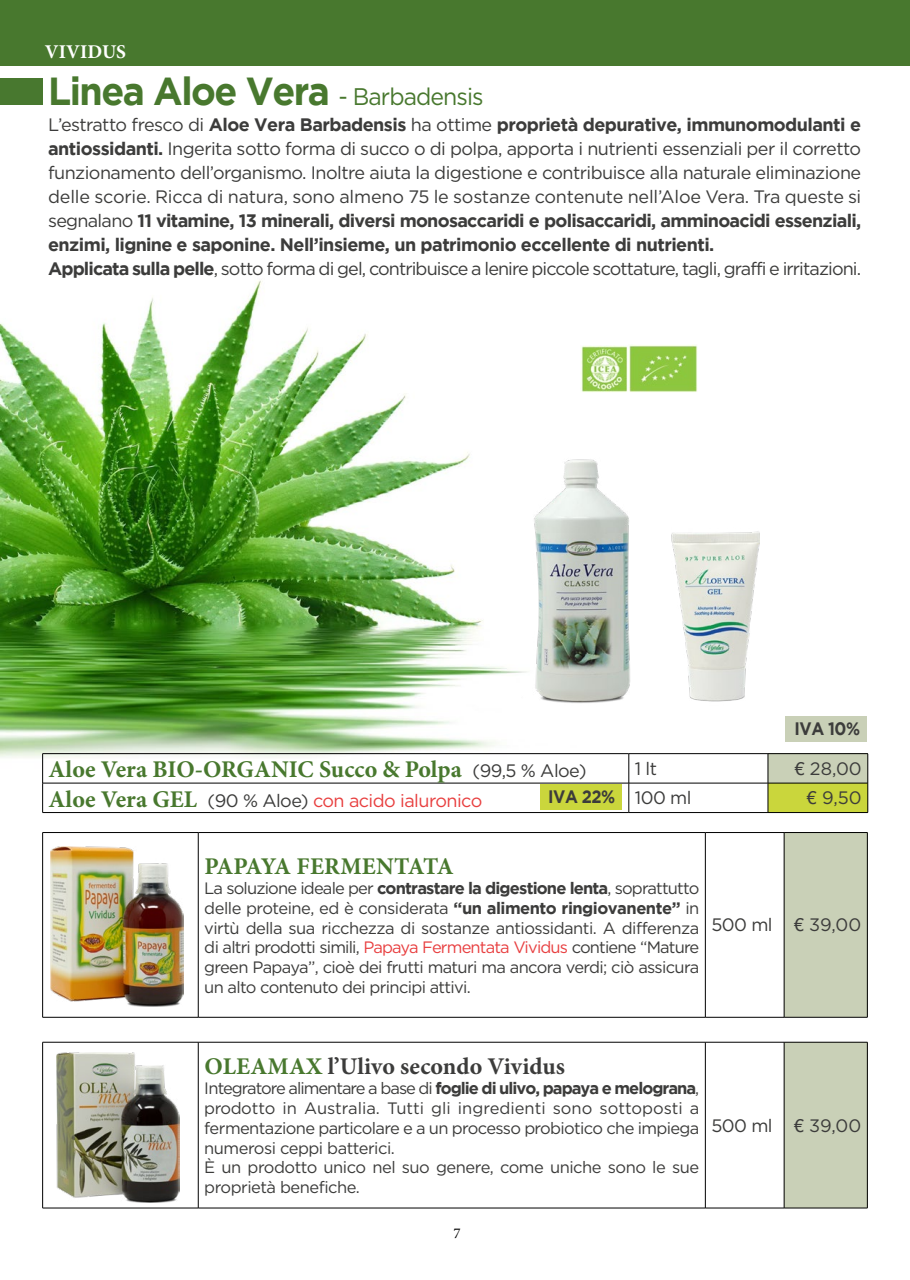
<style>
.page{position:relative;width:910px;height:1280px;background:#fff}
.page>*{position:absolute;margin:0;border:0;box-sizing:border-box;transform-origin:0 0}
.t1{font:700 39px "Gotham";letter-spacing:-.04em;color:#48782e;scale:.96 1}
.t2{font:700 24px "Minion Pro";color:#48782e}
.t3{font:700 24px "Minion Pro";color:#3c3c3b}
.t4{font:700 24px "Minion Pro";letter-spacing:-.025em;color:#48782e}
.t5{font:700 19.5px "Minion Pro";color:#fff}
.t6{font:18px/24px "Gotham";letter-spacing:-.03em;color:#3c3c3b}
.t7{font:18px "Gotham";letter-spacing:-.03em;color:#e83f3f}
.t8{font:700 18px "Gotham";letter-spacing:-.03em;color:#3c3c3b;scale:.91 1}
.t9{font:16.5px/19.8px "Gotham";letter-spacing:-.03em;color:#3c3c3b;text-align:justify}
.t10{font:15px "Minion Pro";color:#000}
.s1{font-weight:400;font-size:24px}
.s2{font-weight:700}
.s3{font-family:"Gotham";font-weight:400;font-size:18px;color:#3c3c3b}
.s4{font-family:"Helvetica Neue LT Std"}
.s5{font-family:"Minion Pro";font-weight:700;font-size:24px;color:#48782e}
.s6{color:#3c3c3b}
.s7{font-weight:400}
.s8{color:#e83f40}
.s9{color:#48782e}
</style>
<div class="page">
<img style="left:0;top:280px;width:728px;height:517px">
<div style="left:0;top:0;width:910px;height:66px;background:#48782e"></div>
<img style="left:517px;top:447px;width:243px;height:269px">
<div style="left:768px;top:754px;width:100px;height:29px;background:#c9d0b7"></div>
<div style="left:768px;top:783px;width:100px;height:29px;background:#cad63c"></div>
<svg style="left:768px;top:754px;width:1px;height:58px"></svg>
<svg style="left:629px;top:754px;width:1px;height:58px"></svg>
<hr style="left:43px;top:783px;width:586px;height:1px;background:#000">
<hr style="left:43px;top:812px;width:586px;height:1px;background:#000">
<hr style="left:629px;top:783px;width:139px;height:1px;background:#000">
<hr style="left:629px;top:812px;width:139px;height:1px;background:#000">
<hr style="left:768px;top:783px;width:100px;height:1px;background:#000">
<hr style="left:768px;top:812px;width:100px;height:1px;background:#000">
<hr style="left:43px;top:753px;width:586px;height:1px;background:#000">
<svg style="left:867px;top:754px;width:1px;height:58px"></svg>
<hr style="left:629px;top:753px;width:139px;height:1px;background:#000">
<hr style="left:768px;top:753px;width:100px;height:1px;background:#000">
<svg style="left:42px;top:754px;width:1px;height:58px"></svg>
<div style="left:540px;top:784px;width:82px;height:26px;background:#cad63c"></div>
<div style="left:784px;top:832px;width:83px;height:185px;background:#c9d0b7"></div>
<hr style="left:43px;top:832px;width:155px;height:1px;background:#000">
<hr style="left:42px;top:833px;width:1px;height:184px;background:#000">
<hr style="left:198px;top:832px;width:507px;height:1px;background:#000">
<hr style="left:705px;top:832px;width:79px;height:1px;background:#000">
<hr style="left:784px;top:832px;width:83px;height:1px;background:#000">
<hr style="left:867px;top:833px;width:1px;height:184px;background:#000">
<hr style="left:43px;top:1017px;width:155px;height:1px;background:#000">
<hr style="left:198px;top:1017px;width:507px;height:1px;background:#000">
<hr style="left:705px;top:1017px;width:79px;height:1px;background:#000">
<hr style="left:784px;top:1017px;width:83px;height:1px;background:#000">
<hr style="left:198px;top:833px;width:1px;height:184px;background:#000">
<hr style="left:705px;top:833px;width:1px;height:184px;background:#000">
<hr style="left:784px;top:833px;width:1px;height:184px;background:#000">
<img style="left:50px;top:846px;width:133px;height:161px">
<div style="left:784px;top:1042px;width:83px;height:166px;background:#c9d0b7"></div>
<hr style="left:43px;top:1042px;width:155px;height:1px;background:#000">
<hr style="left:42px;top:1042px;width:1px;height:166px;background:#000">
<hr style="left:198px;top:1042px;width:507px;height:1px;background:#000">
<hr style="left:705px;top:1042px;width:79px;height:1px;background:#000">
<hr style="left:784px;top:1042px;width:83px;height:1px;background:#000">
<hr style="left:867px;top:1042px;width:1px;height:166px;background:#000">
<hr style="left:43px;top:1208px;width:155px;height:1px;background:#000">
<hr style="left:198px;top:1208px;width:507px;height:1px;background:#000">
<hr style="left:705px;top:1208px;width:79px;height:1px;background:#000">
<hr style="left:784px;top:1208px;width:83px;height:1px;background:#000">
<hr style="left:198px;top:1042px;width:1px;height:166px;background:#000">
<hr style="left:705px;top:1042px;width:1px;height:166px;background:#000">
<hr style="left:784px;top:1042px;width:1px;height:166px;background:#000">
<img style="left:581px;top:345px;width:116px;height:47px">
<div style="left:0;top:78px;width:43px;height:27px;background:#48782f"></div>
<div style="left:786px;top:716px;width:81px;height:26px;background:#c9d0b7"></div>
<img style="left:57px;top:1053px;width:123px;height:150px">
<p class="t5" style="left:45px;top:38px;width:83px">VIVIDUS</p>
<h1 class="t1" style="left:48px;top:69px;width:455px">Linea Aloe Vera <span class="s1">- Barbadensis</span></h1>
<p class="t6" style="left:48px;top:112px;width:815px">L’estratto fresco di <span class="s2">Aloe Vera Barbadensis</span> ha ottime <span class="s2">proprietà depurative, immunomodulanti e antiossidanti.</span> Ingerita sotto forma di succo o di polpa, apporta i nutrienti essenziali per il corretto funzionamento dell’organismo. Inoltre aiuta la digestione e contribuisce alla naturale eliminazione delle scorie. Ricca di natura, sono almeno 75 le sostanze contenute nell’Aloe Vera. Tra queste si segnalano <span class="s2">11 vitamine, 13 minerali, diversi monosaccaridi e polisaccaridi, amminoacidi essenziali, enzimi, lignine e saponine. Nell’insieme, un patrimonio eccellente di nutrienti.<br>Applicata sulla pelle</span>, sotto forma di gel, contribuisce a lenire piccole scottature, tagli, graffi e irritazioni.</p>
<p class="t8" style="left:794px;top:718px;width:74px">IVA 10%</p>
<h2 class="t2" style="left:49px;top:752px;width:540px">Aloe Vera BIO-ORGANIC Succo &amp; Polpa <span class="s3">(99,5 % Aloe)</span></h2>
<p class="t6" style="left:635px;top:756px;width:24px">1 lt</p>
<p class="t6" style="left:794px;top:756px;width:69px"><span class="s4">€</span> 28,00</p>
<p class="t7" style="left:49px;top:790px;width:435px"><span class="s5">Aloe Vera GEL</span> <span class="s6">(90 % Aloe)</span> con acido ialuronico</p>
<p class="t8" style="left:548px;top:786px;width:159px">IVA 22% <span class="s7">100 ml</span></p>
<p class="t6" style="left:807px;top:786px;width:57px"><span class="s4">€</span> 9,50</p>
<h2 class="t4" style="left:204px;top:850px;width:251px">PAPAYA FERMENTATA</h2>
<p class="t9" style="left:204px;top:878px;width:497px">La soluzione ideale per <span class="s2">contrastare la digestione lenta</span>, soprattutto delle proteine, ed è considerata <span class="s2">“un alimento ringiovanente”</span> in virtù della sua ricchezza di sostanze antiossidanti. A differenza di altri prodotti simili, <span class="s8">Papaya Fermentata Vividus</span> contiene “Mature green Papaya”, cioè dei frutti maturi ma ancora verdi; ciò assicura un alto contenuto dei principi attivi.</p>
<p class="t6" style="left:711px;top:913px;width:151px">500 ml <span class="s4">€</span> 39,00</p>
<h2 class="t3" style="left:204px;top:1050px;width:362px"><span class="s9">OLEAMAX</span> l’Ulivo secondo Vividus</h2>
<p class="t9" style="left:204px;top:1078px;width:497px;text-align:left">Integratore alimentare a base di <span class="s2">foglie di ulivo, papaya e melograna</span>, prodotto in Australia. Tutti gli ingredienti sono sottoposti a fermentazione particolare e a un processo probiotico che impiega numerosi ceppi batterici.<br>È un prodotto unico nel suo genere, come uniche sono le sue proprietà benefiche.</p>
<p class="t10" style="left:453px;top:1223px;width:9px">7</p>
<p class="t6" style="left:711px;top:1113px;width:151px">500 ml <span class="s4">€</span> 39,00</p>
</div>
